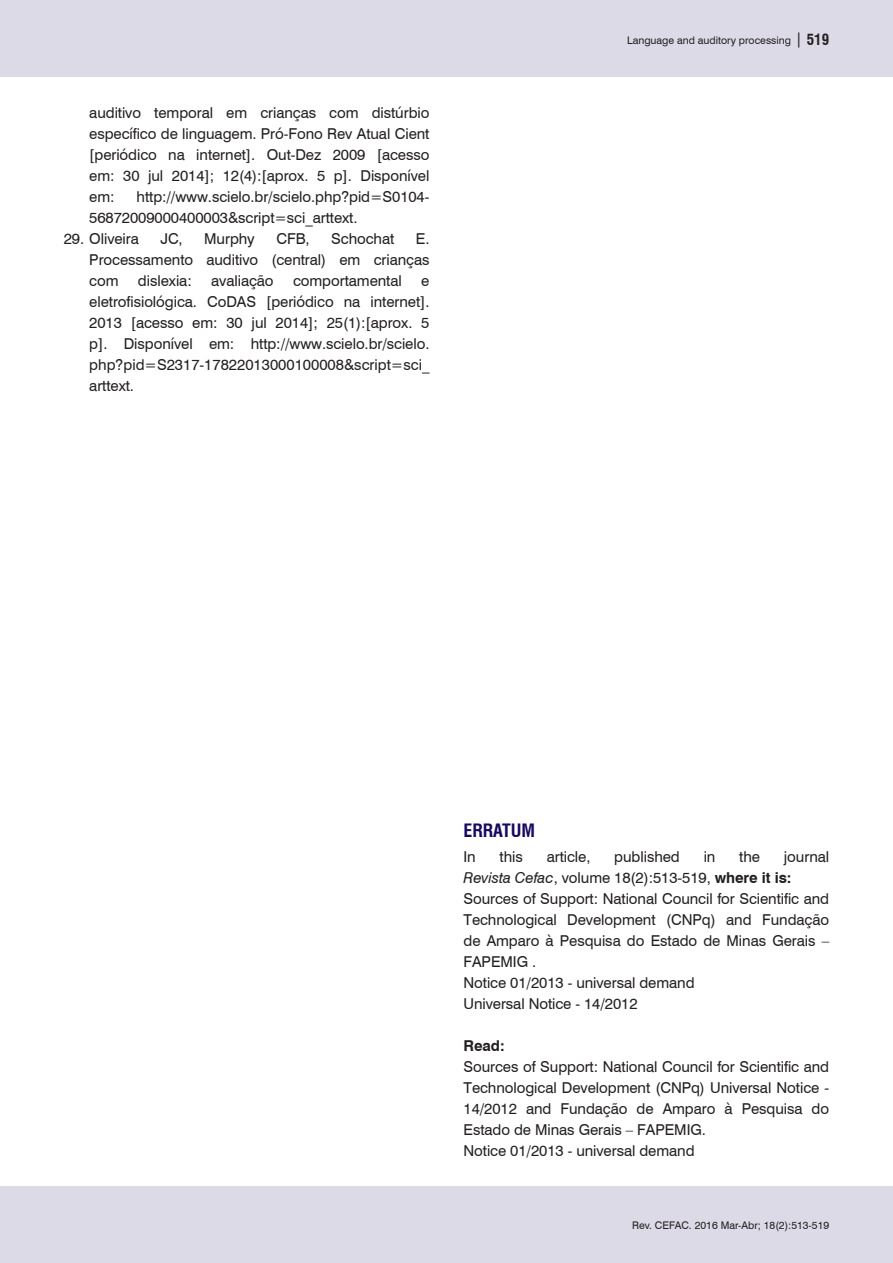
<style>
.page{position:relative;width:893px;height:1263px;background:#fff}
.page>*{position:absolute;margin:0;border:0;box-sizing:border-box;transform-origin:0 0}
.Nivel_1{font:700 condensed 18px "Swiss 721 BT";color:#18085f}
.Corpo_do_texto{font:15px/21px "Swiss 721 BT";letter-spacing:-.005em;color:#231f20;text-align:justify}
.Corpo_do_texto-2{font:700 15px "Swiss 721 BT";color:#231f20}
.t1{font:10.5px "Swiss 721 BT";color:#231f20}
.s1{font-size:15px}
.s2{font-weight:700;font-stretch:condensed;font-size:15px}
.s3{font-style:italic}
.s4{font-weight:700}
</style>
<div class="page">
<div style="left:0;top:1186px;width:893px;height:77px;background:#dcdae7"></div>
<div style="left:0;top:0;width:893px;height:77px;background:#dcdae7"></div>
<p class="Corpo_do_texto" style="left:89px;top:101px;width:342px">auditivo temporal em crianças com distúrbio específico de linguagem. Pró-Fono Rev Atual Cient [periódico na internet]. Out-Dez 2009 [acesso em: 30 jul 2014]; 12(4):[aprox. 5 p]. Disponível em:</p>
<p class="Corpo_do_texto" style="left:89px;top:185px;width:342px;text-indent:47px">http://www.scielo.br/scielo.php?pid=S0104-<br>56872009000400003&amp;script=sci_arttext.</p>
<p class="Corpo_do_texto" style="left:64px;top:227px;width:77px">29. Oliveira</p>
<p class="Corpo_do_texto" style="left:160px;top:227px;width:24px">JC,</p>
<p class="Corpo_do_texto" style="left:204px;top:227px;width:52px">Murphy</p>
<p class="Corpo_do_texto" style="left:276px;top:227px;width:35px">CFB,</p>
<p class="Corpo_do_texto" style="left:331px;top:227px;width:65px">Schochat</p>
<p class="Corpo_do_texto" style="left:89px;top:227px;width:342px;text-indent:327px">E.<br>Processamento auditivo (central) em crianças com</p>
<p class="Corpo_do_texto" style="left:138px;top:269px;width:55px">dislexia:</p>
<p class="Corpo_do_texto" style="left:211px;top:269px;width:64px">avaliação</p>
<p class="Corpo_do_texto" style="left:293px;top:269px;width:110px">comportamental</p>
<p class="Corpo_do_texto" style="left:89px;top:269px;width:342px;text-indent:332px">e eletrofisiológica. CoDAS [periódico na internet].<br>2013 [acesso em: 30 jul 2014]; 25(1):[aprox. 5 p]. Disponível em: http://www.scielo.br/scielo. php?pid=S2317-17822013000100008&amp;script=sci_ arttext.</p>
<p class="t1" style="left:627px;top:33px;width:204px">Language and auditory processing <span class="s1">|</span> <span class="s2">519</span></p>
<p class="Nivel_1" style="left:463px;top:819px;width:73px">ERRATUM</p>
<p class="Corpo_do_texto" style="left:463px;top:845px;width:14px">In</p>
<p class="Corpo_do_texto" style="left:500px;top:845px;width:25px">this</p>
<p class="Corpo_do_texto" style="left:547px;top:845px;width:45px">article,</p>
<p class="Corpo_do_texto" style="left:614px;top:845px;width:67px">published</p>
<p class="Corpo_do_texto" style="left:704px;top:845px;width:13px">in</p>
<p class="Corpo_do_texto" style="left:739px;top:845px;width:22px">the</p>
<p class="Corpo_do_texto" style="left:463px;top:845px;width:367px;text-indent:320px">journal<br><span class="s3">Revista Cefac</span>, volume 18(2):513-519, <span class="s4">where it is:</span></p>
<p class="Corpo_do_texto" style="left:463px;top:887px;width:367px">Sources of Support: National Council for Scientific and Technological Development (CNPq) and Fundação de Amparo à Pesquisa do Estado de Minas Gerais – FAPEMIG .</p>
<p class="Corpo_do_texto" style="left:463px;top:971px;width:233px">Notice 01/2013 - universal demand</p>
<p class="Corpo_do_texto" style="left:463px;top:992px;width:176px">Universal Notice - 14/2012</p>
<p class="Corpo_do_texto-2" style="left:463px;top:1035px;width:43px">Read:</p>
<p class="Corpo_do_texto" style="left:463px;top:1055px;width:367px">Sources of Support: National Council for Scientific and Technological Development (CNPq) Universal Notice - 14/2012 and Fundação de Amparo à Pesquisa do Estado de Minas Gerais – FAPEMIG.</p>
<p class="Corpo_do_texto" style="left:463px;top:1139px;width:233px">Notice 01/2013 - universal demand</p>
<p class="t1" style="left:632px;top:1218px;width:199px">Rev. CEFAC. 2016 Mar-Abr; 18(2):513-519</p>
</div>
